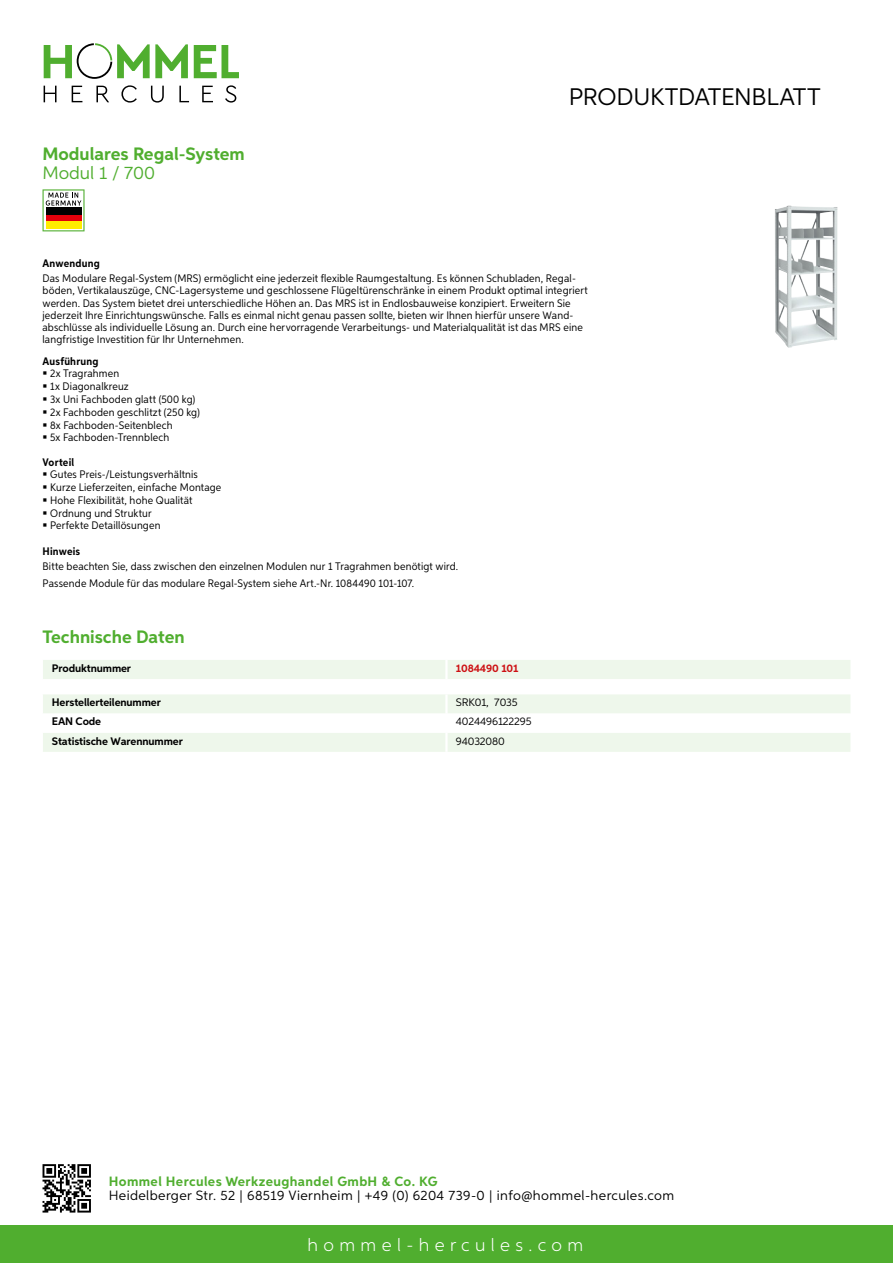
<style>
.page{position:relative;width:893px;height:1263px;background:#fff}
.page>*{position:absolute;margin:0;border:0;box-sizing:border-box;transform-origin:0 0}
.t1{font:24px "Aspira";letter-spacing:-.01em;color:#000}
.t2{font:700 18px "Aspira";color:#50ae2f}
.t3{font:300 18px "Aspira";letter-spacing:.3em;color:#fff}
.t4{font:18px "Aspira";color:#50ae2f}
.t5{font:13.5px "Aspira";letter-spacing:.03em;color:#000}
.t6{font:700 13.5px "Aspira";letter-spacing:.03em;color:#50ae2f}
.t7{font:10.95px/12.8px "Aspira Nar";letter-spacing:.015em;color:#000}
.t8{font:700 10.95px "Aspira";letter-spacing:-.01em;color:#000}
.t9{font:700 10.95px "Aspira Nar";letter-spacing:.02em;color:#000}
.t10{font:10.95px "Aspira";letter-spacing:-.01em;color:#000}
.t11{font:700 10.95px "Aspira";letter-spacing:-.01em;color:#cd1013}
</style>
<div class="page">
<div style="left:0;top:1226px;width:893px;height:37px;background:#50ae2f"></div>
<svg style="left:43px;top:1164px;width:48px;height:48px"></svg>
<svg style="left:194px;top:45px;width:45px;height:33px"></svg>
<svg style="left:44px;top:43px;width:144px;height:36px"></svg>
<svg style="left:44px;top:86px;width:13px;height:16px"></svg>
<svg style="left:72px;top:86px;width:10px;height:16px"></svg>
<svg style="left:96px;top:86px;width:13px;height:16px"></svg>
<svg style="left:121px;top:85px;width:16px;height:18px"></svg>
<svg style="left:151px;top:86px;width:13px;height:17px"></svg>
<svg style="left:179px;top:86px;width:10px;height:16px"></svg>
<svg style="left:202px;top:86px;width:11px;height:16px"></svg>
<svg style="left:225px;top:85px;width:11px;height:18px"></svg>
<div style="left:43px;top:660px;width:807px;height:19px;background:#eef7eb"></div>
<hr style="left:445px;top:660px;width:3px;height:19px;background:#fff">
<svg style="left:43px;top:694px;width:807px;height:58px"></svg>
<hr style="left:445px;top:733px;width:3px;height:19px;background:#fff">
<svg style="left:43px;top:189px;width:42px;height:42px"></svg>
<div style="left:46px;top:214px;width:35px;height:7px;background:#e3000b"></div>
<div style="left:46px;top:208px;width:35px;height:7px;background:#000"></div>
<div style="left:46px;top:221px;width:35px;height:7px;background:#ffed00"></div>
<img style="left:775px;top:206px;width:63px;height:142px">
<h2 class="t2" style="left:43px;top:142px;width:204px">Modulares Regal-System</h2>
<h2 class="t4" style="left:43px;top:162px;width:114px">Modul 1 / 700</h2>
<h1 class="t1" style="left:569px;top:82px;width:253px">Produktdatenblatt</h1>
<p class="t9" style="left:43px;top:257px;width:59px">Anwendung</p>
<p class="t7" style="left:43px;top:273px;width:547px;line-height:12px">Das Modulare Regal-System (MRS) ermöglicht eine jederzeit flexible Raumgestaltung. Es können Schubladen, Regal&shy;böden, Vertikalauszüge, CNC-Lagersysteme und geschlossene Flügeltürenschränke in einem Produkt optimal integriert werden. Das System bietet drei unterschiedliche Höhen an. Das MRS ist in Endlosbauweise konzipiert. Erweitern Sie jederzeit Ihre Einrichtungswünsche. Falls es einmal nicht genau passen sollte, bieten wir Ihnen hierfür unsere Wand&shy;abschlüsse als individuelle Lösung an. Durch eine hervorragende Verarbeitungs- und Materialqualität ist das MRS eine langfristige Investition für Ihr Unternehmen.</p>
<p class="t9" style="left:43px;top:354px;width:58px">Ausführung</p>
<p class="t7" style="left:50px;top:367px;width:151px">2x Tragrahmen<br>1x Diagonalkreuz<br>3x Uni Fachboden glatt (500 kg)<br>2x Fachboden geschlitzt (250 kg)<br>8x Fachboden-Seitenblech<br>5x Fachboden-Trennblech</p>
<p class="t9" style="left:43px;top:455px;width:33px">Vorteil</p>
<p class="t7" style="left:50px;top:468px;width:173px">Gutes Preis-/Leistungsverhältnis<br>Kurze Lieferzeiten, einfache Montage<br>Hohe Flexibilität, hohe Qualität<br>Ordnung und Struktur<br>Perfekte Detaillösungen</p>
<p class="t9" style="left:43px;top:544px;width:39px">Hinweis</p>
<p class="t7" style="left:43px;top:557px;width:417px;line-height:17.5px">Bitte beachten Sie, dass zwischen den einzelnen Modulen nur 1 Tragrahmen benötigt wird.<br>Passende Module für das modulare Regal-System siehe Art.-Nr. 1084490 101-107.</p>
<h2 class="t2" style="left:43px;top:626px;width:144px">Technische Daten</h2>
<p class="t8" style="left:52px;top:661px;width:81px">Produktnummer</p>
<p class="t11" style="left:456px;top:661px;width:64px">1084490 101</p>
<p class="t8" style="left:52px;top:696px;width:111px">Herstellerteilenummer</p>
<p class="t10" style="left:456px;top:696px;width:63px">SRK01, 7035</p>
<p class="t8" style="left:52px;top:715px;width:51px">EAN Code</p>
<p class="t10" style="left:456px;top:715px;width:77px">4024496122295</p>
<p class="t8" style="left:52px;top:734px;width:132px">Statistische Warennummer</p>
<p class="t10" style="left:456px;top:734px;width:51px">94032080</p>
<p class="t6" style="left:109px;top:1172px;width:330px">Hommel Hercules Werkzeughandel GmbH &amp; Co. KG</p>
<p class="t5" style="left:109px;top:1187px;width:567px">Heidelberger Str. 52 | 68519 Viernheim | +49 (0) 6204 739-0 | info@hommel-hercules.com</p>
<h2 class="t3" style="left:307px;top:1234px;width:277px">hommel-hercules.com</h2>
</div>
